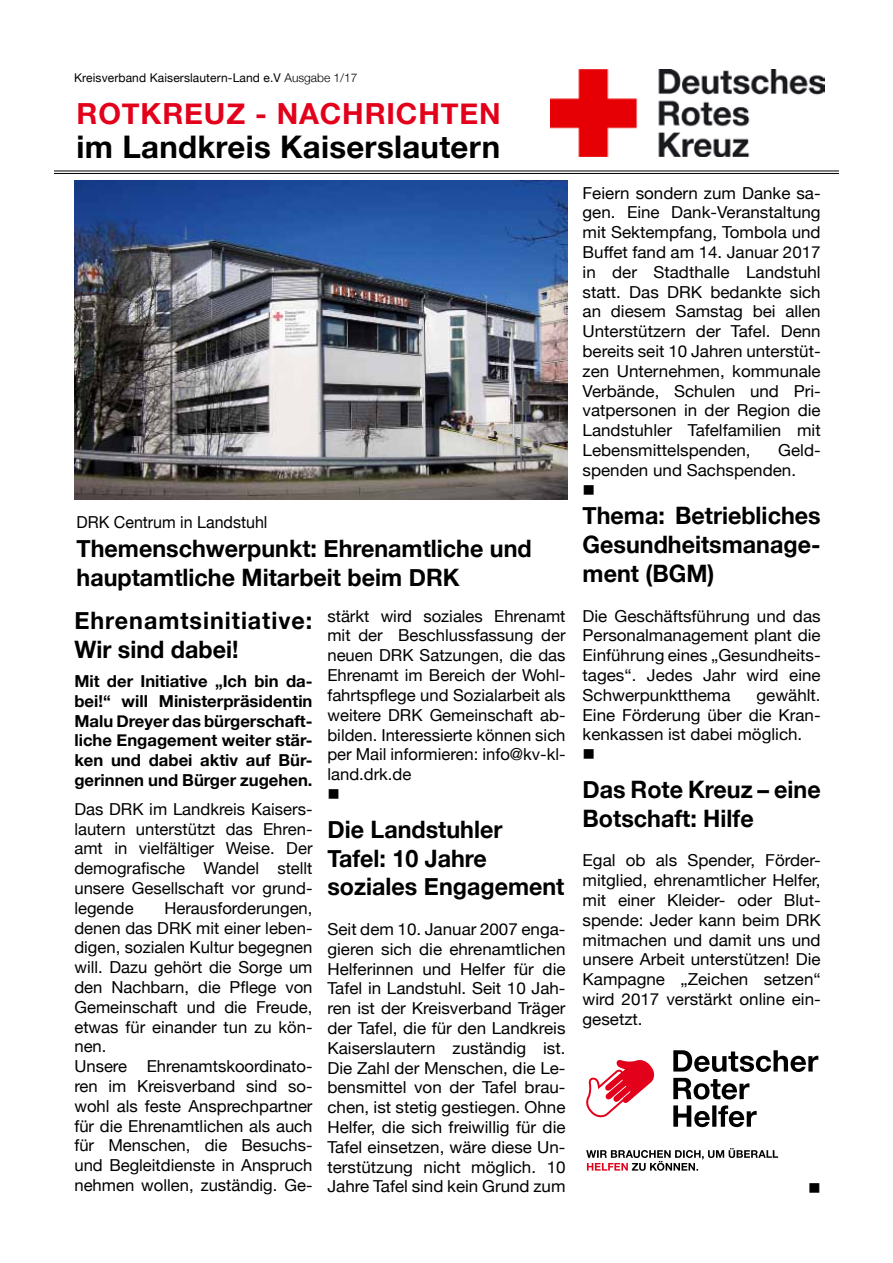
<style>
.page{position:relative;width:893px;height:1263px;background:#fff}
.page>*{position:absolute;margin:0;border:0;box-sizing:border-box;transform-origin:0 0}
.t1{font:700 31.2px "Helvetica Neue";letter-spacing:.01em;color:#000}
.t2{font:700 29.1px "Helvetica Neue";letter-spacing:.03em;color:#e2001a}
.t3{font:700 24px/28.8px "Helvetica Neue";color:#000}
.t4{font:700 24px/28.8px "Helvetica Neue";letter-spacing:.04em;color:#000}
.t5{font:16.5px/19.8px "Helvetica Neue";color:#000;text-align:justify}
.t6{font:700 16.5px/19.8px "Helvetica Neue";color:#000;text-align:justify}
.t7{font:16.5px "Wingdings";color:#000}
.t8{font:12px "Helvetica Neue";letter-spacing:.01em;color:#000}
.s1{font-weight:300}
</style>
<div class="page">
<hr style="left:54px;top:171px;width:785px;height:1px;background:#000">
<hr style="left:54px;top:173px;width:785px;height:1px;background:#000">
<img style="left:551px;top:70px;width:274px;height:87px">
<svg style="left:586px;top:1050px;width:233px;height:121px"></svg>
<img style="left:74px;top:181px;width:494px;height:319px">
<p class="t8" style="left:74px;top:70px;width:285px">Kreisverband Kaiserslautern-Land e.V <span class="s1">Ausgabe 1/17</span></p>
<h2 class="t2" style="left:77px;top:96px;width:426px">ROTKREUZ - NACHRICHTEN</h2>
<h1 class="t1" style="left:77px;top:127px;width:425px">im Landkreis Kaiserslautern</h1>
<p class="t5" style="left:77px;top:512px;width:192px">DRK Centrum in Landstuhl</p>
<h3 class="t3" style="left:77px;top:533px;width:457px">Themenschwerpunkt: Ehrenamtliche und hauptamtliche Mitarbeit beim DRK</h3>
<h3 class="t4" style="left:74px;top:606px;width:239px">Ehrenamtsinitiative:<br>Wir sind dabei!</h3>
<p class="t6" style="left:74px;top:671px;width:240px">Mit der Initiative „Ich bin da&shy;bei!“ will Ministerpräsidentin Malu Dreyer das bürgerschaft&shy;liche Engagement weiter stär&shy;ken und dabei aktiv auf Bür&shy;gerinnen und Bürger zugehen.</p>
<p class="t5" style="left:74px;top:799px;width:240px">Das DRK im Landkreis Kaisers&shy;lautern unterstützt das Ehren&shy;amt in vielfältiger Weise. Der demografische Wandel stellt unsere Gesellschaft vor grund&shy;legende</p>
<p class="t5" style="left:74px;top:898px;width:240px;text-align:left;text-indent:90px">Herausforderungen, denen das DRK mit einer leben&shy;digen, sozialen Kultur begegnen will. Dazu gehört die Sorge um den Nachbarn, die Pflege von<br>Gemeinschaft und die Freude, etwas für einander tun zu kön&shy;nen.<br>Unsere Ehrenamtskoordinato&shy;ren im Kreisverband sind so&shy;wohl als feste Ansprechpartner für die Ehrenamtlichen als auch für Menschen, die Besuchs&shy;und Begleitdienste in Anspruch nehmen wollen, zuständig. Ge-</p>
<p class="t5" style="left:327px;top:606px;width:240px">stärkt wird soziales Ehrenamt mit der Beschlussfassung der neuen DRK Satzungen, die das Ehrenamt im Bereich der Wohl&shy;fahrtspflege und Sozialarbeit als weitere DRK Gemeinschaft ab&shy;bilden. Interessierte können sich per Mail informieren: info@kv-kl&shy;land.drk.de</p>
<p class="t7" style="left:327px;top:785px;width:14px">■</p>
<h3 class="t3" style="left:327px;top:814px;width:239px">Die Landstuhler<br>Tafel: 10 Jahre soziales Engagement</h3>
<p class="t5" style="left:327px;top:919px;width:240px">Seit dem 10. Januar 2007 enga&shy;gieren sich die ehrenamtlichen Helferinnen und Helfer für die Tafel in Landstuhl. Seit 10 Jah&shy;ren ist der Kreisverband Träger der Tafel, die für den Landkreis Kaiserslautern zuständig ist.<br>Die Zahl der Menschen, die Le&shy;bensmittel von der Tafel brau&shy;chen, ist stetig gestiegen. Ohne Helfer, die sich freiwillig für die Tafel einsetzen, wäre diese Un&shy;terstützung nicht möglich. 10<br>Jahre Tafel sind kein Grund zum</p>
<p class="t5" style="left:583px;top:183px;width:240px">Feiern sondern zum Danke sa&shy;gen. Eine Dank-Veranstaltung mit Sektempfang, Tombola und Buffet fand am 14. Januar 2017 in der Stadthalle Landstuhl statt. Das DRK bedankte sich an diesem Samstag bei allen Unterstützern der Tafel. Denn bereits seit 10 Jahren unterstüt&shy;zen Unternehmen, kommunale Verbände, Schulen und Pri&shy;vatpersonen in der Region die Landstuhler Tafelfamilien mit Lebensmittelspenden,</p>
<p class="t5" style="left:583px;top:440px;width:240px;text-indent:196px">Geld&shy;spenden und Sachspenden.</p>
<p class="t7" style="left:583px;top:481px;width:14px">■</p>
<h3 class="t3" style="left:583px;top:501px;width:240px;text-align:justify">Thema: Betriebliches Gesundheitsmanage&shy;ment (BGM)</h3>
<p class="t5" style="left:583px;top:606px;width:240px">Die Geschäftsführung und das Personalmanagement plant die Einführung eines „Gesundheits&shy;tages“. Jedes Jahr wird eine Schwerpunktthema</p>
<p class="t5" style="left:583px;top:685px;width:240px;text-indent:174px">gewählt.<br>Eine Förderung über die Kran&shy;kenkassen ist dabei möglich.</p>
<p class="t7" style="left:583px;top:745px;width:14px">■</p>
<h3 class="t3" style="left:583px;top:774px;width:240px">Das Rote Kreuz – eine<br>Botschaft: Hilfe</h3>
<p class="t5" style="left:583px;top:850px;width:240px">Egal ob als Spender, Förder&shy;mitglied, ehrenamtlicher Helfer, mit einer Kleider- oder Blut&shy;spende: Jeder kann beim DRK mitmachen und damit uns und unsere Arbeit unterstützen! Die Kampagne „Zeichen setzen“ wird 2017 verstärkt online ein&shy;gesetzt.</p>
<p class="t7" style="left:808px;top:1179px;width:14px">■</p>
</div>
